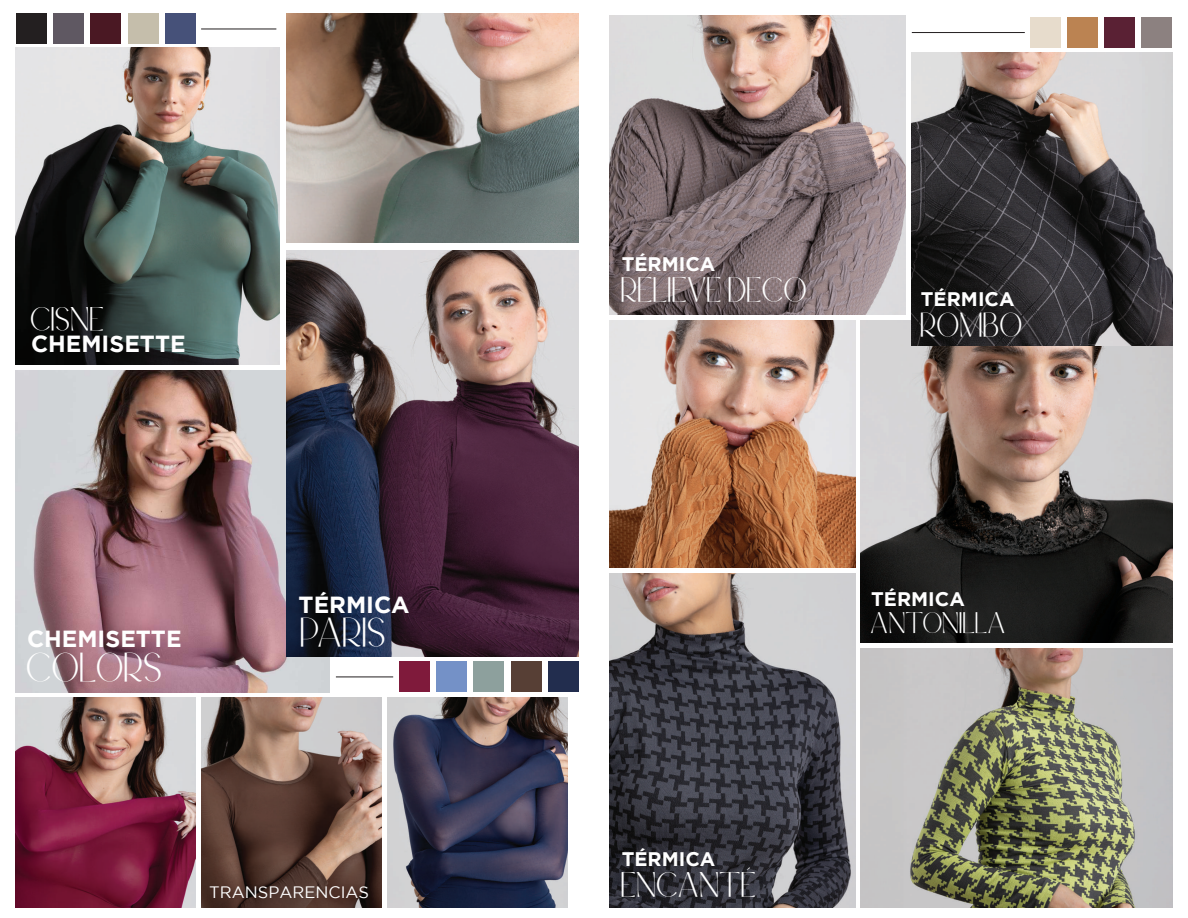
<style>
.page{position:relative;width:1188px;height:918px;background:#fff}
.page>*{position:absolute;margin:0;border:0;box-sizing:border-box;transform-origin:0 0}
.t1{font:27.75px "Callingstone";letter-spacing:-.005em;color:#fff}
.t2{font:23.62px "Callingstone";letter-spacing:-.005em;color:#fff}
.t3{font:23.55px "Callingstone";color:#fff}
.t4{font:700 23.25px "Gotham";color:#fff}
.t5{font:23.02px "Callingstone";color:#fff}
.t6{font:22.5px "Callingstone";color:#fff}
.t7{font:19.95px "Callingstone";color:#fff}
.t8{font:700 19.65px "Gotham";color:#fff}
.t9{font:16.5px "Gotham";color:#fff}
</style>
<div class="page">
<img style="left:16px;top:47px;width:264px;height:318px">
<div style="left:16px;top:14px;width:30px;height:30px;background:#231f20"></div>
<div style="left:53px;top:14px;width:31px;height:30px;background:#5f5862"></div>
<div style="left:90px;top:14px;width:31px;height:30px;background:#4a1823"></div>
<div style="left:128px;top:14px;width:30px;height:30px;background:#c5beab"></div>
<div style="left:165px;top:13px;width:31px;height:31px;background:#465179"></div>
<img style="left:287px;top:14px;width:292px;height:229px">
<hr style="left:201px;top:29px;width:75px;height:1px;background:#231f20">
<div style="left:399px;top:662px;width:30px;height:30px;background:#7f1a3b"></div>
<div style="left:436px;top:662px;width:31px;height:30px;background:#7491c7"></div>
<div style="left:474px;top:662px;width:30px;height:30px;background:#8da09d"></div>
<div style="left:511px;top:662px;width:31px;height:30px;background:#573f35"></div>
<div style="left:548px;top:662px;width:31px;height:30px;background:#222d4e"></div>
<hr style="left:336px;top:677px;width:57px;height:1px;background:#231f20">
<img style="left:16px;top:371px;width:314px;height:322px">
<img style="left:287px;top:250px;width:292px;height:407px">
<img style="left:16px;top:698px;width:180px;height:209px">
<img style="left:388px;top:698px;width:180px;height:209px">
<img style="left:201px;top:698px;width:180px;height:209px">
<div style="left:1030px;top:17px;width:31px;height:31px;background:#e7dccc"></div>
<div style="left:1068px;top:17px;width:30px;height:31px;background:#bb8352"></div>
<hr style="left:912px;top:32px;width:113px;height:1px;background:#231f20">
<img style="left:861px;top:321px;width:311px;height:321px">
<img style="left:610px;top:573px;width:245px;height:334px">
<img style="left:610px;top:321px;width:245px;height:246px">
<img style="left:610px;top:16px;width:296px;height:299px">
<img style="left:861px;top:648px;width:311px;height:259px">
<div style="left:1105px;top:17px;width:30px;height:31px;background:#5a2134"></div>
<div style="left:1142px;top:17px;width:30px;height:31px;background:#8c8180"></div>
<img style="left:911px;top:52px;width:261px;height:294px">
<p class="t6" style="left:31px;top:305px;width:75px">CISNE</p>
<p class="t4" style="left:31px;top:328px;width:156px">CHEMISETTE</p>
<p class="t6" style="left:31px;top:619px;width:167px">CHEMISETTE</p>
<p class="t4" style="left:27px;top:624px;width:156px">CHEMISETTE</p>
<h1 class="t1" style="left:27px;top:651px;width:138px">COLORS</h1>
<p class="t4" style="left:299px;top:589px;width:113px">TÉRMICA</p>
<h1 class="t1" style="left:301px;top:615px;width:87px">PARIS</h1>
<p class="t9" style="left:209px;top:882px;width:161px">TRANSPARENCIAS</p>
<p class="t8" style="left:622px;top:251px;width:95px">TÉRMICA</p>
<p class="t3" style="left:622px;top:275px;width:188px">RELIEVE DECO</p>
<p class="t8" style="left:921px;top:286px;width:95px">TÉRMICA</p>
<p class="t5" style="left:921px;top:310px;width:104px">ROMBO</p>
<p class="t8" style="left:622px;top:846px;width:95px">TÉRMICA</p>
<p class="t2" style="left:622px;top:870px;width:137px">ENCANTÉ</p>
<p class="t8" style="left:871px;top:586px;width:95px">TÉRMICA</p>
<p class="t7" style="left:871px;top:611px;width:137px">ANTONILLA</p>
</div>
